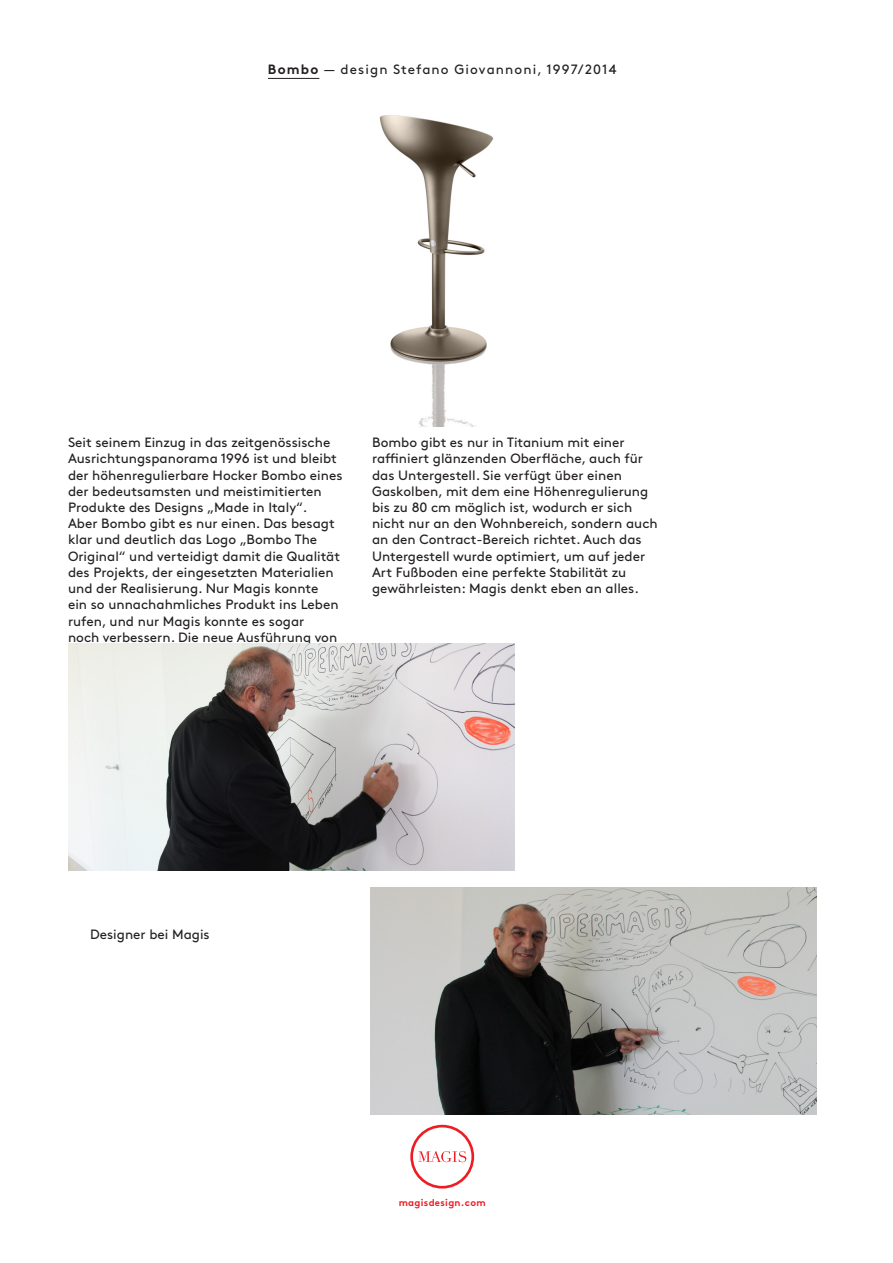
<style>
.page{position:relative;width:893px;height:1263px;background:#fff}
.page>*{position:absolute;margin:0;border:0;box-sizing:border-box;transform-origin:0 0}
.testo_base{font:13.5px/16.2px "Brown Regular Alt";color:#231f20}
.testo_base-2{font:13.5px "Brown Regular Alt";letter-spacing:.08em;color:#231f20}
.t1{font:9.75px "Brown Bold Alt";letter-spacing:.03em;color:#ee1d23}
.s1{font-family:"Brown Bold Alt"}
</style>
<div class="page">
<svg style="left:410px;top:1125px;width:64px;height:63px"></svg>
<img style="left:268px;top:77px;width:226px;height:349px">
<img style="left:370px;top:887px;width:446px;height:227px">
<img style="left:68px;top:644px;width:447px;height:227px">
<hr style="left:268px;top:78px;width:51px;height:1px;background:#231f20">
<p class="testo_base-2" style="left:268px;top:59px;width:350px"><span class="s1">Bombo</span> — design Stefano Giovannoni, 1997/2014</p>
<p class="testo_base" style="left:68px;top:433px;width:276px">Seit seinem Einzug in das zeitgenössische Ausrichtungspanorama 1996 ist und bleibt der höhenregulierbare Hocker Bombo eines der bedeutsamsten und meistimitierten Produkte des Designs „Made in Italy“.<br>Aber Bombo gibt es nur einen. Das besagt klar und deutlich das Logo „Bombo The Original“ und verteidigt damit die Qualität des Projekts, der eingesetzten Materialien und der Realisierung. Nur Magis konnte<br>ein so unnachahmliches Produkt ins Leben rufen, und nur Magis konnte es sogar<br>noch verbessern. Die neue Ausführung von</p>
<p class="testo_base" style="left:372px;top:433px;width:287px">Bombo gibt es nur in Titanium mit einer raffiniert glänzenden Oberfläche, auch für das Untergestell. Sie verfügt über einen Gaskolben, mit dem eine Höhenregulierung bis zu 80 cm möglich ist, wodurch er sich nicht nur an den Wohnbereich, sondern auch an den Contract-Bereich richtet. Auch das Untergestell wurde optimiert, um auf jeder Art Fußboden eine perfekte Stabilität zu gewährleisten: Magis denkt eben an alles.</p>
<p class="testo_base" style="left:90px;top:925px;width:121px">Designer bei Magis</p>
<p class="t1" style="left:399px;top:1195px;width:88px">magisdesign.com</p>
</div>
